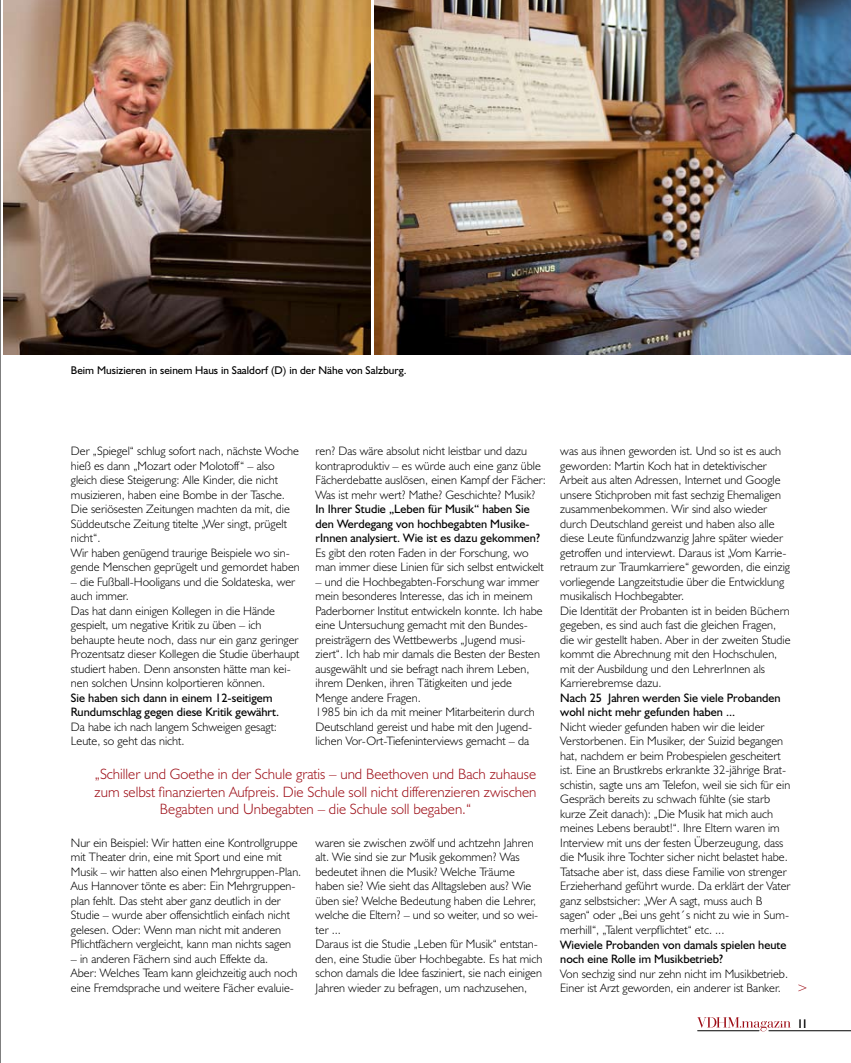
<style>
.page{position:relative;width:851px;height:1063px;background:#fff}
.page>*{position:absolute;margin:0;border:0;box-sizing:border-box;transform-origin:0 0}
.t1{font:300 18.75px "Triplex";color:#000}
.t2{font:300 15px/17.5px "Humanist 521 BT";color:#9d0d16;text-align:center}
.t3{font:300 13.75px "Humanist 521 BT";color:#9d0d16}
.t4{font:300 12.25px/14.5px "Humanist 521 BT";color:#000}
.t5{font:12.25px/14.5px "Humanist 521 BT";color:#000}
.t6{font:11.25px "Humanist 521 BT";color:#000}
</style>
<div class="page">
<hr style="left:0;top:0;width:1px;height:1063px;background:#000">
<svg style="left:697px;top:1017px;width:93px;height:14px"></svg>
<hr style="left:697px;top:1031px;width:62px;height:1px;background:#000">
<hr style="left:768px;top:1031px;width:82px;height:1px;background:#000">
<img style="left:374px;top:0;width:476px;height:354px">
<img style="left:4px;top:0;width:366px;height:354px">
<p class="t6" style="left:71px;top:363px;width:337px">Beim Musizieren in seinem Haus in Saaldorf (D) in der Nähe von Salzburg.</p>
<p class="t4" style="left:71px;top:443px;width:230px">Der „Spiegel“ schlug sofort nach, nächste Woche hieß es dann „Mozart oder Molotoff“ – also gleich diese Steigerung: Alle Kinder, die nicht musizieren, haben eine Bombe in der Tasche.<br>Die seriösesten Zeitungen machten da mit, die Süddeutsche Zeitung titelte „Wer singt, prügelt nicht“.<br>Wir haben genügend traurige Beispiele wo sin&shy;gende Menschen geprügelt und gemordet haben</p>
<p class="t4" style="left:71px;top:574px;width:230px">– die Fußball-Hooligans und die Soldateska, wer auch immer.<br>Das hat dann einigen Kollegen in die Hände gespielt, um negative Kritik zu üben – ich behaupte heute noch, dass nur ein ganz geringer Prozentsatz dieser Kollegen die Studie überhaupt studiert haben. Denn ansonsten hätte man kei&shy;nen solchen Unsinn kolportieren können.</p>
<p class="t5" style="left:71px;top:690px;width:210px">Sie haben sich dann in einem 12-seitigem<br>Rundumschlag gegen diese Kritik gewährt.</p>
<p class="t4" style="left:71px;top:719px;width:207px">Da habe ich nach langem Schweigen gesagt:<br>Leute, so geht das nicht.</p>
<p class="t4" style="left:315px;top:444px;width:232px">ren? Das wäre absolut nicht leistbar und dazu kontraproduktiv – es würde auch eine ganz üble Fächerdebatte auslösen, einen Kampf der Fächer:<br>Was ist mehr wert? Mathe? Geschichte? Musik?</p>
<p class="t5" style="left:315px;top:502px;width:226px">In Ihrer Studie „Leben für Musik“ haben Sie den Werdegang von hochbegabten Musike&shy;rInnen analysiert. Wie ist es dazu gekommen?</p>
<p class="t4" style="left:315px;top:545px;width:229px">Es gibt den roten Faden in der Forschung, wo man immer diese Linien für sich selbst entwickelt</p>
<p class="t4" style="left:315px;top:574px;width:229px">– und die Hochbegabten-Forschung war immer mein besonderes Interesse, das ich in meinem Paderborner Institut entwickeln konnte. Ich habe eine Untersuchung gemacht mit den Bundes&shy;preisträgern des Wettbewerbs „Jugend musi&shy;ziert“. Ich hab mir damals die Besten der Besten ausgewählt und sie befragt nach ihrem Leben, ihrem Denken, ihren Tätigkeiten und jede Menge andere Fragen.<br>1985 bin ich da mit meiner Mitarbeiterin durch Deutschland gereist und habe mit den Jugend&shy;lichen Vor-Ort-Tiefeninterviews gemacht – da</p>
<p class="t2" style="left:95px;top:765px;width:443px">„Schiller und Goethe in der Schule gratis – und Beethoven und Bach zuhause zum selbst finanzierten Aufpreis. Die Schule soll nicht differenzieren zwischen<br>Begabten und Unbegabten – die Schule soll begaben.“</p>
<p class="t4" style="left:71px;top:835px;width:232px">Nur ein Beispiel: Wir hatten eine Kontrollgruppe mit Theater drin, eine mit Sport und eine mit Musik – wir hatten also einen Mehrgruppen-Plan.<br>Aus Hannover tönte es aber: Ein Mehrgruppen&shy;plan fehlt. Das steht aber ganz deutlich in der Studie – wurde aber offensichtlich einfach nicht gelesen. Oder: Wenn man nicht mit anderen Pflichtfächern vergleicht, kann man nichts sagen</p>
<p class="t4" style="left:71px;top:951px;width:228px">– in anderen Fächern sind auch Effekte da.<br>Aber: Welches Team kann gleichzeitig auch noch eine Fremdsprache und weitere Fächer evaluie-</p>
<p class="t4" style="left:315px;top:835px;width:228px">waren sie zwischen zwölf und achtzehn Jahren alt. Wie sind sie zur Musik gekommen? Was bedeutet ihnen die Musik? Welche Träume haben sie? Wie sieht das Alltagsleben aus? Wie üben sie? Welche Bedeutung haben die Lehrer, welche die Eltern? – und so weiter, und so wei&shy;ter ...<br>Daraus ist die Studie „Leben für Musik“ entstan&shy;den, eine Studie über Hochbegabte. Es hat mich schon damals die Idee fasziniert, sie nach einigen Jahren wieder zu befragen, um nachzusehen,</p>
<p class="t4" style="left:560px;top:444px;width:232px">was aus ihnen geworden ist. Und so ist es auch geworden: Martin Koch hat in detektivischer Arbeit aus alten Adressen, Internet und Google unsere Stichproben mit fast sechzig Ehemaligen zusammenbekommen. Wir sind also wieder durch Deutschland gereist und haben also alle diese Leute fünfundzwanzig Jahre später wieder getroffen und interviewt. Daraus ist „Vom Karrie&shy;retraum zur Traumkarriere“ geworden, die einzig vorliegende Langzeitstudie über die Entwicklung musikalisch Hochbegabter.<br>Die Identität der Probanten ist in beiden Büchern gegeben, es sind auch fast die gleichen Fragen, die wir gestellt haben. Aber in der zweiten Studie kommt die Abrechnung mit den Hochschulen, mit der Ausbildung und den LehrerInnen als Karrierebremse dazu.</p>
<p class="t5" style="left:560px;top:690px;width:222px">Nach 25 Jahren werden Sie viele Probanden wohl nicht mehr gefunden haben ...</p>
<p class="t4" style="left:560px;top:719px;width:232px">Nicht wieder gefunden haben wir die leider Verstorbenen. Ein Musiker, der Suizid begangen hat, nachdem er beim Probespielen gescheitert ist. Eine an Brustkrebs erkrankte 32-jährige Brat&shy;schistin, sagte uns am Telefon, weil sie sich für ein Gespräch bereits zu schwach fühlte (sie starb kurze Zeit danach): „Die Musik hat mich auch meines Lebens beraubt!“. Ihre Eltern waren im Interview mit uns der festen Überzeugung, dass die Musik ihre Tochter sicher nicht belastet habe.<br>Tatsache aber ist, dass diese Familie von strenger Erzieherhand geführt wurde. Da erklärt der Vater ganz selbstsicher: „Wer A sagt, muss auch B sagen“ oder „Bei uns geht´s nicht zu wie in Sum&shy;merhill“, „Talent verpflichtet“ etc. ...</p>
<p class="t5" style="left:560px;top:937px;width:227px">Wieviele Probanden von damals spielen heute noch eine Rolle im Musikbetrieb?</p>
<p class="t4" style="left:560px;top:966px;width:229px">Von sechzig sind nur zehn nicht im Musikbetrieb.<br>Einer ist Arzt geworden, ein anderer ist Banker.</p>
<p class="t3" style="left:796px;top:978px;width:13px">&gt;</p>
<h1 class="t1" style="left:797px;top:1012px;width:11px">11</h1>
</div>
